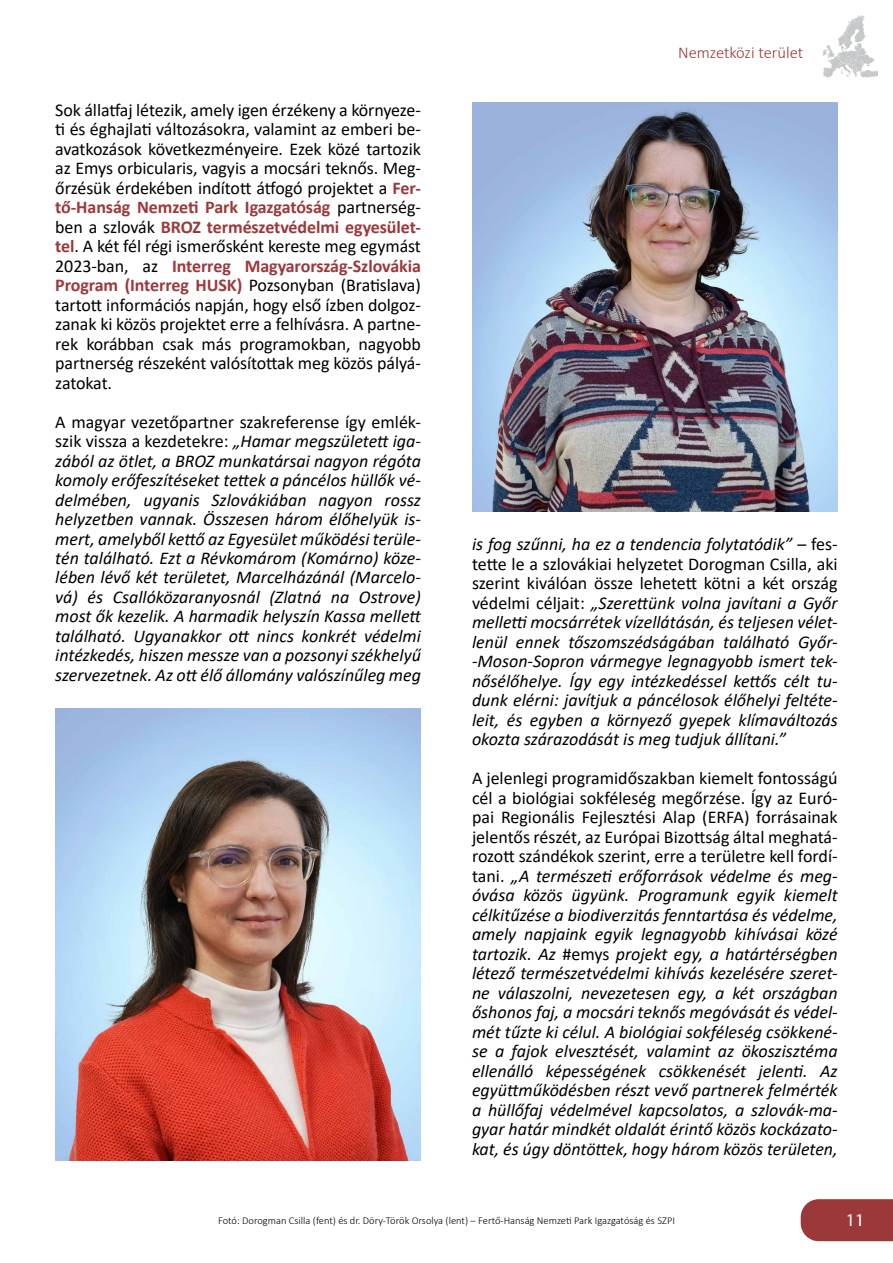
<style>
.page{position:relative;width:893px;height:1263px;background:#fff}
.page>*{position:absolute;margin:0;border:0;box-sizing:border-box;transform-origin:0 0}
.t1{font:italic 18px/19.5px "Calibri";color:#000;text-align:justify}
.t2{font:18px/19.5px "Calibri";letter-spacing:-.005em;color:#000;text-align:justify}
.t3{font:18px "Myriad Pro";color:#fff}
.t4{font:300 16.5px "Calibri";color:#9b383a}
.t5{font:300 10.5px "Calibri";color:#000}
.s1{font-weight:700;color:#9b383a}
.s2{font-style:normal}
</style>
<div class="page">
<div style="left:801px;top:1199px;width:92px;height:42px;background:#9b383a"></div>
<img style="left:472px;top:102px;width:366px;height:410px">
<img style="left:55px;top:708px;width:366px;height:453px">
<img style="left:823px;top:15px;width:54px;height:62px">
<p class="t2" style="left:55px;top:99px;width:367px">Sok állatfaj létezik, amely igen érzékeny a környeze&shy;ti és éghajlati változásokra, valamint az emberi be&shy;avatkozások következményeire. Ezek közé tartozik az Emys orbicularis, vagyis a mocsári teknős. Meg&shy;őrzésük érdekében indított átfogó projektet a <span class="s1">Fer&shy;tő-Hanság Nemzeti Park Igazgatóság</span> partnerség&shy;ben a szlovák <span class="s1">BROZ természetvédelmi egyesület&shy;tel</span>. A két fél régi ismerősként kereste meg egymást 2023-ban, az <span class="s1">Interreg Magyarország-Szlovákia Program (Interreg HUSK)</span> Pozsonyban (Bratislava) tartott információs napján, hogy első ízben dolgoz&shy;zanak ki közös projektet erre a felhívásra. A partne&shy;rek korábban csak más programokban, nagyobb partnerség részeként valósítottak meg közös pályá&shy;zatokat.</p>
<p class="t1" style="left:55px;top:411px;width:367px"><span class="s2">A magyar vezetőpartner szakreferense így emlék&shy;szik vissza a kezdetekre:</span> „Hamar megszületett iga&shy;zából az ötlet, a BROZ munkatársai nagyon régóta komoly erőfeszítéseket tettek a páncélos hüllők vé&shy;delmében, ugyanis Szlovákiában nagyon rossz helyzetben vannak. Összesen három élőhelyük is&shy;mert, amelyből kettő az Egyesület működési terüle&shy;tén található. Ezt a Révkomárom (Komárno) köze&shy;lében lévő két területet, Marcelházánál (Marcelo&shy;vá) és Csallóközaranyosnál (Zlatná na Ostrove) most ők kezelik. A harmadik helyszín Kassa mellett található. Ugyanakkor ott nincs konkrét védelmi intézkedés, hiszen messze van a pozsonyi székhelyű szervezetnek. Az ott élő állomány valószínűleg meg</p>
<p class="t4" style="left:678px;top:43px;width:127px">Nemzetközi terület</p>
<p class="t1" style="left:472px;top:534px;width:367px">is fog szűnni, ha ez a tendencia folytatódik” <span class="s2">– fes&shy;tette le a szlovákiai helyzetet Dorogman Csilla, aki szerint kiválóan össze lehetett kötni a két ország védelmi céljait:</span> „Szerettünk volna javítani a Győr melletti mocsárrétek vízellátásán, és teljesen vélet&shy;lenül ennek tőszomszédságában található Győr--Moson-Sopron vármegye legnagyobb ismert tek&shy;nősélőhelye. Így egy intézkedéssel kettős célt tu&shy;dunk elérni: javítjuk a páncélosok élőhelyi feltéte&shy;leit, és egyben a környező gyepek klímaváltozás okozta szárazodását is meg tudjuk állítani.”</p>
<p class="t1" style="left:472px;top:768px;width:367px"><span class="s2">A jelenlegi programidőszakban kiemelt fontosságú cél a biológiai sokféleség megőrzése. Így az Euró&shy;pai Regionális Fejlesztési Alap (ERFA) forrásainak jelentős részét, az Európai Bizottság által meghatá&shy;rozott szándékok szerint, erre a területre kell fordí&shy;tani.</span> „A természeti erőforrások védelme és meg&shy;óvása közös ügyünk. Programunk egyik kiemelt célkitűzése a biodiverzitás fenntartása és védelme, amely napjaink egyik legnagyobb kihívásai közé tartozik. Az <span class="s2">#emys</span> projekt egy, a határtérségben létező természetvédelmi kihívás kezelésére szeret&shy;ne válaszolni, nevezetesen egy, a két országban őshonos faj, a mocsári teknős megóvását és védel&shy;mét tűzte ki célul. A biológiai sokféleség csökkené&shy;se a fajok elvesztését, valamint az ökoszisztéma ellenálló képességének csökkenését jelenti. Az együttműködésben részt vevő partnerek felmérték a hüllőfaj védelmével kapcsolatos, a szlovák-ma&shy;gyar határ mindkét oldalát érintő közös kockázato&shy;kat, és úgy döntöttek, hogy három közös területen,</p>
<p class="t5" style="left:218px;top:1214px;width:458px">Fotó: Dorogman Csilla (fent) és dr. Döry-Török Orsolya (lent) – Fertő-Hanság Nemzeti Park Igazgatóság és SZPI</p>
<p class="t3" style="left:846px;top:1209px;width:20px">11</p>
</div>
